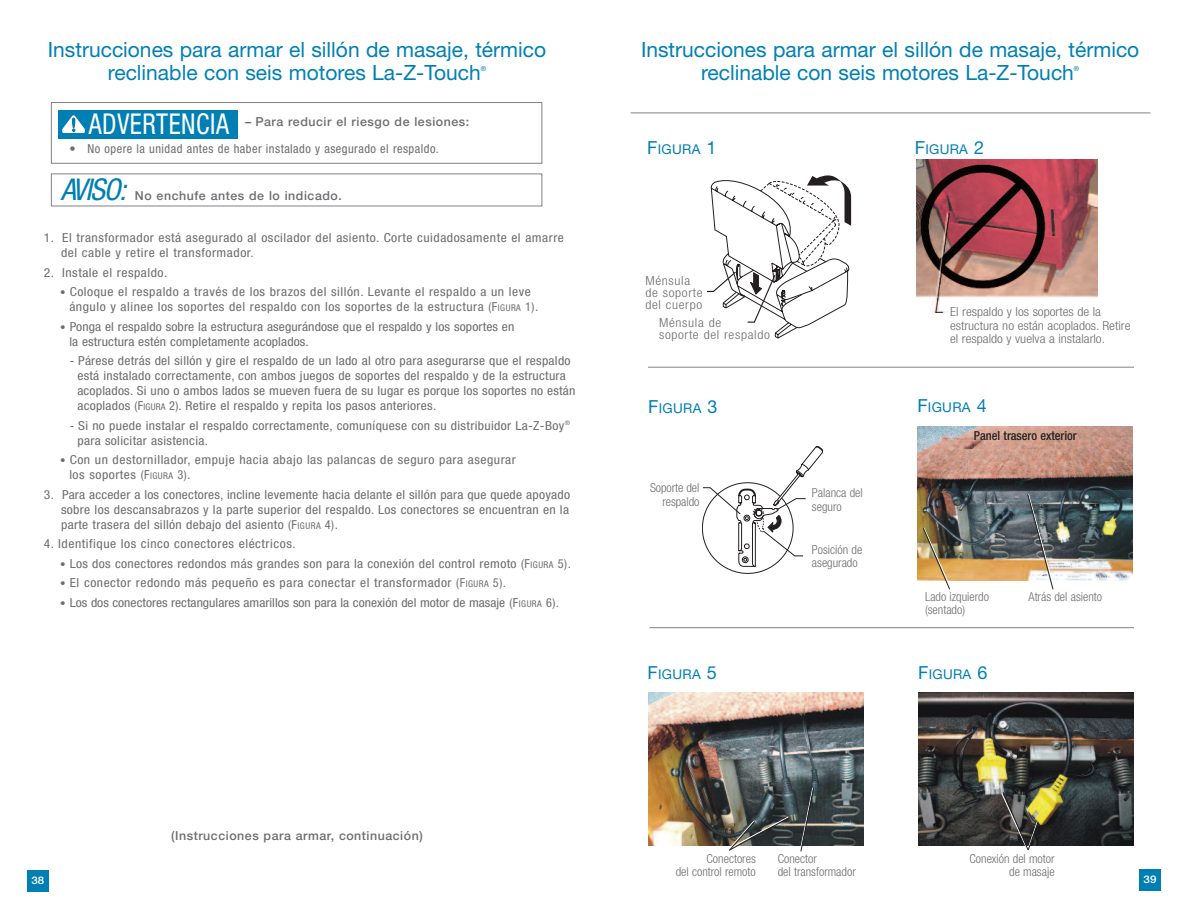
<style>
.page{position:relative;width:1188px;height:918px;background:#fff}
.page>*{position:absolute;margin:0;border:0;box-sizing:border-box;transform-origin:0 0}
.t1{font:italic condensed 30px "Helvetica Neue";letter-spacing:-.05em;color:#007fb4}
.t2{font:condensed 28.8px "Helvetica Neue";letter-spacing:.025em;color:#fff;scale:.9 1}
.t3{font:21px/22.5px "Helvetica Neue";color:#007fb4;text-align:center}
.t4{font:13.5px "Helvetica Neue";letter-spacing:.02em;color:#007fb4}
.t5{font:condensed 12.3px/15px "Helvetica Neue";letter-spacing:.025em;color:#6c6d70;scale:1.1 1}
.t6{font:condensed 12.3px/15px "Helvetica Neue";letter-spacing:.025em;color:#6c6d70}
.t7{font:300 condensed 12.3px/13.5px "Helvetica Neue";color:#6c6d70}
.t8{font:500 12.3px "Helvetica Neue";letter-spacing:.045em;color:#6c6d70}
.t9{font:300 condensed 12.3px/13.5px "Helvetica Neue";color:#6c6d70;scale:1.1 1}
.t10{font:condensed 12.3px "Helvetica Neue";color:#6c6d70;scale:1.1 1}
.t11{font:300 condensed 12.3px/12px "Helvetica Neue";letter-spacing:.05em;color:#6c6d70;scale:1.1 1}
.t12{font:500 condensed 12.3px "Helvetica Neue";color:#231f20}
.t13{font:500 10.5px "Helvetica Neue";color:#fff;scale:1.1 1}
.t14{font:6.75px "Helvetica Neue";color:#007fb4}
.s1{font-size:10.8px}
.s2{font-size:9.3px}
.s3{font-size:18px}
</style>
<div class="page">
<div style="left:1139px;top:869px;width:22px;height:22px;background:#007fb4"></div>
<div style="left:27px;top:870px;width:22px;height:21px;background:#007fb4"></div>
<hr style="left:631px;top:113px;width:519px;height:1px;background:#808285">
<hr style="left:648px;top:367px;width:486px;height:1px;background:#808285">
<hr style="left:650px;top:627px;width:484px;height:1px;background:#808285">
<img style="left:917px;top:426px;width:216px;height:154px">
<img style="left:648px;top:692px;width:215px;height:153px">
<svg style="left:707px;top:175px;width:144px;height:163px"></svg>
<img style="left:917px;top:160px;width:181px;height:152px">
<svg style="left:702px;top:446px;width:121px;height:128px"></svg>
<svg style="left:922px;top:527px;width:30px;height:63px;background:#a79068"></svg>
<svg style="left:1027px;top:493px;width:28px;height:97px;background:#8c8c89"></svg>
<img style="left:727px;top:734px;width:119px;height:118px">
<img style="left:919px;top:692px;width:215px;height:153px">
<img style="left:1001px;top:734px;width:115px;height:116px">
<div style="left:51px;top:102px;width:491px;height:62px;border:1px solid #808285"></div>
<div style="left:58px;top:110px;width:180px;height:29px;background:#007fb4"></div>
<svg style="left:62px;top:115px;width:23px;height:18px"></svg>
<h3 class="t3" style="left:48px;top:41px;width:500px">Instrucciones para armar el sillón de masaje, térmico reclinable con seis motores La-Z-Touch</h3>
<p class="t14" style="left:481px;top:66px;width:7px">®</p>
<h2 class="t2" style="left:89px;top:114px;width:157px">ADVERTENCIA</h2>
<p class="t8" style="left:245px;top:117px;width:226px">– Para reducir el riesgo de lesiones:</p>
<p class="t6" style="left:70px;top:142px;width:371px">• No opere la unidad antes de haber instalado y asegurado el respaldo.</p>
<h1 class="t1" style="left:61px;top:179px;width:67px">AVISO:</h1>
<p class="t8" style="left:135px;top:192px;width:208px">No enchufe antes de lo indicado.</p>
<p class="t5" style="left:61px;top:232px;width:459px;text-indent:-17px">1. El transformador está asegurado al oscilador del asiento. Corte cuidadosamente el amarre del cable y retire el transformador.</p>
<p class="t5" style="left:44px;top:266px;width:114px">2. Instale el respaldo.</p>
<p class="t5" style="left:69px;top:286px;width:428px;text-indent:-9px"><span class="s1">•</span> Coloque el respaldo a través de los brazos del sillón. Levante el respaldo a un leve ángulo y alinee los soportes del respaldo con los soportes de la estructura (F<span class="s2">IGURA</span> 1).</p>
<p class="t5" style="left:69px;top:320px;width:406px;text-indent:-9px"><span class="s1">•</span> Ponga el respaldo sobre la estructura asegurándose que el respaldo y los soportes en la estructura estén completamente acoplados.</p>
<p class="t6" style="left:77px;top:355px;width:500px;text-indent:-7px">- Párese detrás del sillón y gire el respaldo de un lado al otro para asegurarse que el respaldo está instalado correctamente, con ambos juegos de soportes del respaldo y de la estructura acoplados. Si uno o ambos lados se mueven fuera de su lugar es porque los soportes no están acoplados (F<span class="s2">IGURA</span> 2). Retire el respaldo y repita los pasos anteriores.</p>
<p class="t6" style="left:77px;top:419px;width:494px;text-indent:-7px">- Si no puede instalar el respaldo correctamente, comuníquese con su distribuidor La-Z-Boy<sup>® </sup>para solicitar asistencia.</p>
<p class="t5" style="left:69px;top:454px;width:407px;text-indent:-9px"><span class="s1">•</span> Con un destornillador, empuje hacia abajo las palancas de seguro para asegurar los soportes (F<span class="s2">IGURA</span> 3).</p>
<p class="t5" style="left:61px;top:488px;width:464px;text-align:justify;text-indent:-17px">3. Para acceder a los conectores, incline levemente hacia delante el sillón para que quede apoyado sobre los descansabrazos y la parte superior del respaldo. Los conectores se encuentran en la parte trasera del sillón debajo del asiento (F<span class="s2">IGURA</span> 4).</p>
<p class="t5" style="left:44px;top:538px;width:230px">4. Identifique los cinco conectores eléctricos.</p>
<p class="t5" style="left:60px;top:557px;width:466px"><span class="s1">•</span> Los dos conectores redondos más grandes son para la conexión del control remoto (F<span class="s2">IGURA</span> 5).</p>
<p class="t5" style="left:60px;top:577px;width:407px"><span class="s1">•</span> El conector redondo más pequeño es para conectar el transformador (F<span class="s2">IGURA</span> 5).</p>
<p class="t10" style="left:60px;top:598px;width:455px"><span class="s1">•</span> Los dos conectores rectangulares amarillos son para la conexión del motor de masaje (F<span class="s2">IGURA</span> 6).</p>
<p class="t8" style="left:171px;top:831px;width:253px">(Instrucciones para armar, continuación)</p>
<h3 class="t3" style="left:641px;top:41px;width:500px">Instrucciones para armar el sillón de masaje, térmico reclinable con seis motores La-Z-Touch</h3>
<p class="t14" style="left:1074px;top:66px;width:7px">®</p>
<p class="t4" style="left:647px;top:144px;width:71px"><span class="s3">F</span>IGURA <span class="s3">1</span></p>
<p class="t4" style="left:915px;top:144px;width:71px"><span class="s3">F</span>IGURA <span class="s3">2</span></p>
<p class="t11" style="left:645px;top:275px;width:53px">Ménsula de soporte del cuerpo</p>
<p class="t11" style="left:659px;top:318px;width:102px">Ménsula de<br>soporte del respaldo</p>
<p class="t9" style="left:950px;top:306px;width:165px">El respaldo y los soportes de la estructura no están acoplados. Retire el respaldo y vuelva a instalarlo.</p>
<p class="t4" style="left:648px;top:404px;width:71px"><span class="s3">F</span>IGURA <span class="s3">3</span></p>
<p class="t4" style="left:917px;top:403px;width:71px"><span class="s3">F</span>IGURA <span class="s3">4</span></p>
<p class="t7" style="left:650px;top:482px;width:51px;text-align:right">Soporte del respaldo</p>
<p class="t7" style="left:812px;top:487px;width:52px">Palanca del seguro</p>
<p class="t7" style="left:812px;top:544px;width:52px">Posición de asegurado</p>
<p class="t4" style="left:648px;top:669px;width:71px"><span class="s3">F</span>IGURA <span class="s3">5</span></p>
<p class="t12" style="left:974px;top:431px;width:104px">Panel trasero exterior</p>
<p class="t7" style="left:925px;top:591px;width:65px">Lado izquierdo (sentado)</p>
<p class="t7" style="left:1028px;top:591px;width:75px">Atrás del asiento</p>
<p class="t4" style="left:918px;top:669px;width:71px"><span class="s3">F</span>IGURA <span class="s3">6</span></p>
<p class="t7" style="left:970px;top:853px;width:87px;text-align:right">Conexión del motor de masaje</p>
<p class="t7" style="left:676px;top:853px;width:82px;text-align:right">Conectores<br>del control remoto</p>
<p class="t7" style="left:778px;top:853px;width:80px">Conector<br>del transformador</p>
<p class="t13" style="left:31px;top:877px;width:13px">38</p>
<p class="t13" style="left:1144px;top:876px;width:13px">39</p>
</div>
